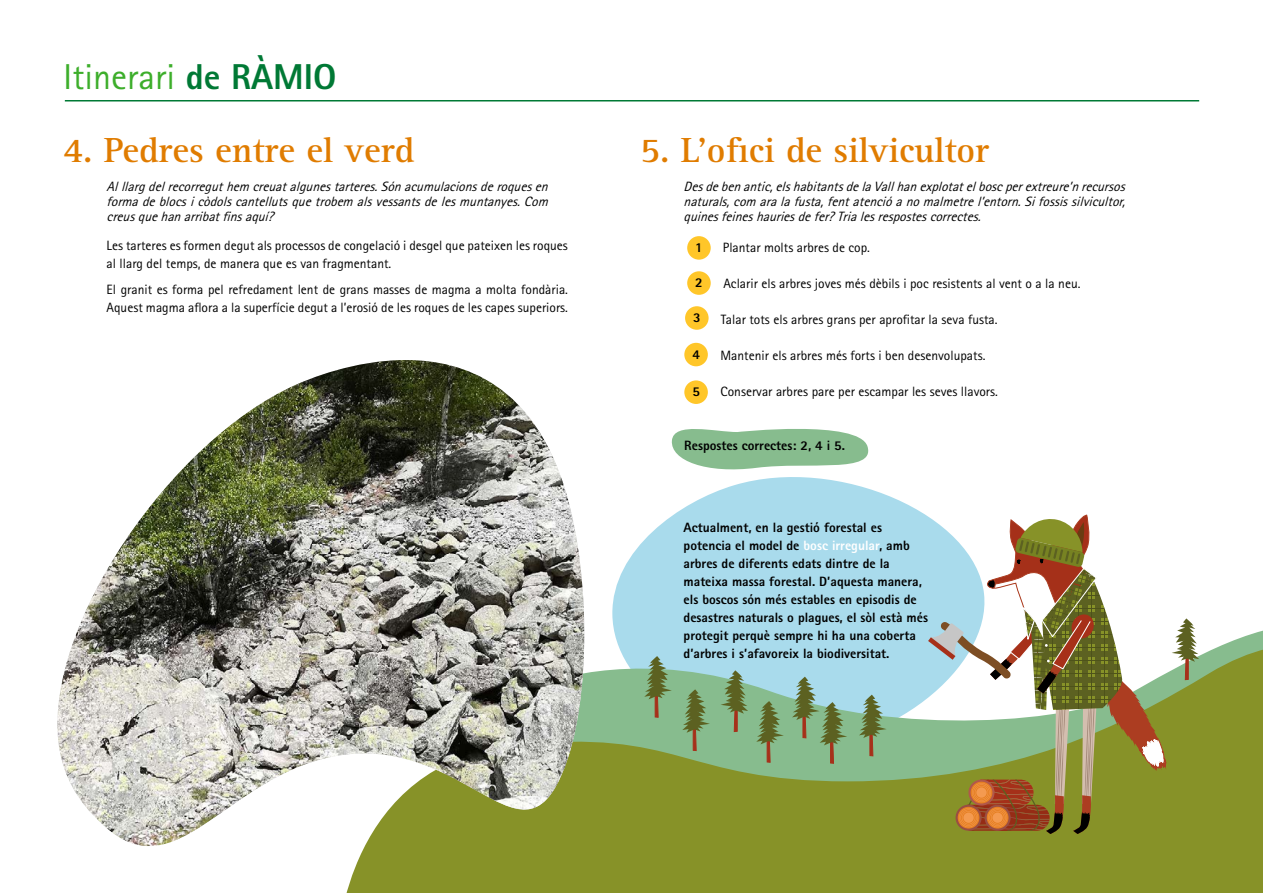
<style>
.page{position:relative;width:1263px;height:893px;background:#fff}
.page>*{position:absolute;margin:0;border:0;box-sizing:border-box;transform-origin:0 0}
.t1{font:700 36px "Rotis Serif Std";color:#e07c00}
.t2{font:36px "Rotis Sans Serif Std";color:#3dae2b}
.Basic_info{font:13.5px/18px "Rotis Sans Serif Std";color:#000}
.Basic_info-2{font:italic 13.5px/15px "Rotis Sans Serif Std";color:#000;text-align:justify}
.Basic_info-3{font:800 13.5px/18px "Rotis Sans Serif Std";color:#000}
.s1{font-weight:800;color:#007935}
.s2{color:#fff}
</style>
<div class="page">
<hr style="left:65px;top:100px;width:1134px;height:1px;background:#007935">
<svg style="left:612px;top:477px;width:316px;height:142px;fill:#a9dbec"></svg>
<svg style="left:346px;top:621px;width:917px;height:272px;background:#90a75e"></svg>
<svg style="left:671px;top:429px;width:198px;height:41px"></svg>
<div style="left:687px;top:236px;width:24px;height:24px;background:#ffc629;border-radius:50%"></div>
<div style="left:684px;top:343px;width:24px;height:23px;background:#ffc629;border-radius:50%"></div>
<div style="left:687px;top:271px;width:24px;height:24px;background:#ffc629;border-radius:50%"></div>
<div style="left:685px;top:306px;width:24px;height:24px;background:#ffc629;border-radius:50%"></div>
<div style="left:684px;top:380px;width:24px;height:24px;background:#ffc629;border-radius:50%"></div>
<svg style="left:346px;top:621px;width:247px;height:271px;background:#8e9a38"></svg>
<img style="left:57px;top:360px;width:529px;height:488px">
<svg style="left:859px;top:695px;width:27px;height:61px;background:#819e78"></svg>
<svg style="left:644px;top:656px;width:28px;height:62px;background:#809e76"></svg>
<svg style="left:928px;top:514px;width:271px;height:320px"></svg>
<svg style="left:792px;top:677px;width:55px;height:87px;background:#87ab8a"></svg>
<svg style="left:756px;top:701px;width:28px;height:62px;background:#7b9a67"></svg>
<svg style="left:682px;top:689px;width:28px;height:62px;background:#7b9a67"></svg>
<svg style="left:720px;top:670px;width:28px;height:62px;background:#7f9e73"></svg>
<h1 class="t2" style="left:63px;top:56px;width:275px">Itinerari <span class="s1">de RÀMIO</span></h1>
<p class="t1" style="left:63px;top:129px;width:352px">4. Pedres entre el verd</p>
<p class="t1" style="left:640px;top:129px;width:351px">5. L’ofici de silvicultor</p>
<p class="Basic_info-2" style="left:107px;top:178px;width:447px">Alllargdelrecorreguthem creuatalgunestarteres.Sónacumulacionsderoquesen formadeblocsicòdolscantellutsquetrobem alsvessantsdelesmuntanyes.Com creusquehanarribatfinsaquí?</p>
<p class="Basic_info-2" style="left:684px;top:178px;width:447px">Desdebenantic,elshabitantsdelaVallhanexplotatelboscperextreure’nrecursos naturals,com aralafusta,fentatencióanomalmetrel’entorn.Sifossissilvicultor, quinesfeineshauriesdefer?Trialesrespostescorrectes.</p>
<p class="Basic_info" style="left:107px;top:236px;width:463px">Les tarteres es formen degut als processos de congelació i desgel que pateixen les roques al llarg del temps, de manera que es van fragmentant.</p>
<p class="Basic_info" style="left:107px;top:280px;width:463px">El granit es forma pel refredament lent de grans masses de magma a molta fondària.<br>Aquest magma aflora a la superfície degut a l’erosió de les roques de les capes superiors.</p>
<p class="Basic_info-3" style="left:695px;top:238px;width:9px">1</p>
<p class="Basic_info" style="left:723px;top:238px;width:149px">Plantar molts arbres de cop.</p>
<p class="Basic_info-3" style="left:695px;top:273px;width:9px">2</p>
<p class="Basic_info" style="left:723px;top:275px;width:359px">Aclarir els arbres joves més dèbils i poc resistents al vent o a la neu.</p>
<p class="Basic_info-3" style="left:693px;top:308px;width:9px">3</p>
<p class="Basic_info" style="left:721px;top:311px;width:278px">Talar tots els arbres grans per aprofitar la seva fusta.</p>
<p class="Basic_info-3" style="left:692px;top:345px;width:9px">4</p>
<p class="Basic_info" style="left:720px;top:346px;width:266px">Mantenir els arbres més forts i ben desenvolupats.</p>
<p class="Basic_info-3" style="left:692px;top:382px;width:9px">5</p>
<p class="Basic_info" style="left:720px;top:382px;width:279px">Conservar arbres pare per escampar les seves llavors.</p>
<p class="Basic_info-3" style="left:684px;top:437px;width:162px">Respostes correctes: 2, 4 i 5.</p>
<p class="Basic_info-3" style="left:684px;top:518px;width:246px">Actualment, en la gestió forestal es potencia el model de <span class="s2">bosc irregular</span>, amb arbres de diferents edats dintre de la mateixa massa forestal. D’aquesta manera, els boscos són més estables en episodis de desastres naturals o plagues, el sòl està més protegit perquè sempre hi ha una coberta d’arbres i s’afavoreix la biodiversitat.</p>
</div>
